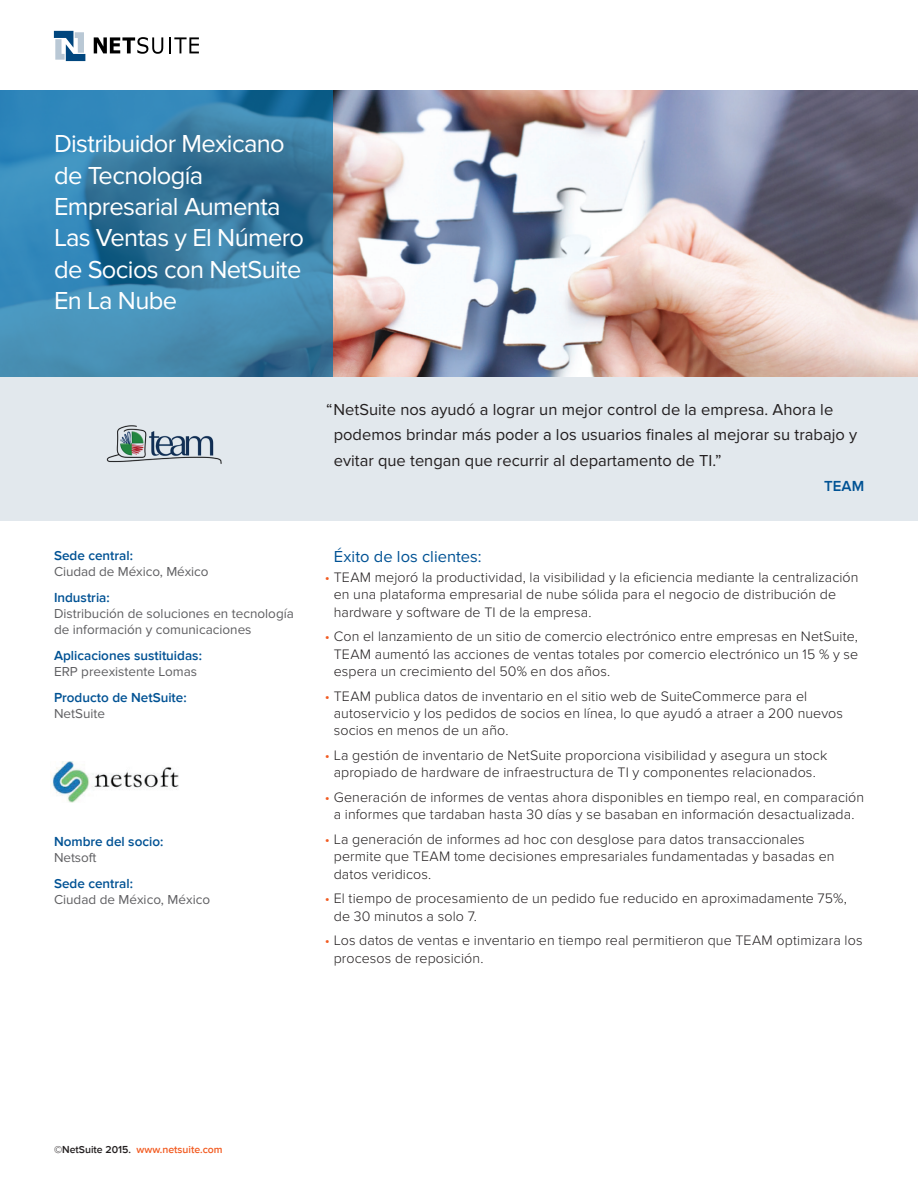
<style>
.page{position:relative;width:918px;height:1188px;background:#fff}
.page>*{position:absolute;margin:0;border:0;box-sizing:border-box;transform-origin:0 0}
.t1{font:25.5px/31.5px "Proxima Nova";letter-spacing:-.025em;color:#fff}
.t2{font:16.5px/25.5px "Proxima Nova";color:#231f20}
.t3{font:16.5px "Proxima Nova";letter-spacing:.005em;color:#005294}
.t4{font:600 15px "Proxima Nova";color:#005294}
.t5{font:300 14.25px/17.2px "Proxima Nova";letter-spacing:.005em;color:#231f20}
.t6{font:13.5px/16.5px "Proxima Nova";color:#5f5f62}
.t7{font:600 13.5px "Proxima Nova";color:#005294}
.t8{font:600 10.5px "Proxima Nova";color:#f25b21}
.s1{color:#f25b21}
.s2{color:#231f20}
</style>
<div class="page">
<svg style="left:54px;top:31px;width:31px;height:30px"></svg>
<svg style="left:94px;top:37px;width:69px;height:17px"></svg>
<svg style="left:169px;top:37px;width:30px;height:16px"></svg>
<img style="left:333px;top:90px;width:585px;height:287px">
<svg style="left:0;top:90px;width:333px;height:287px;background:#3880a9"></svg>
<div style="left:0;top:377px;width:918px;height:144px;background:#e2e8ed"></div>
<img style="left:106px;top:425px;width:116px;height:39px">
<img style="left:51px;top:761px;width:128px;height:42px">
<h1 class="t1" style="left:54px;top:128px;width:252px">Distribuidor Mexicano de Tecnología<br>Empresarial Aumenta<br>Las Ventas y El Número de Socios con NetSuite<br>En La Nube</h1>
<p class="t7" style="left:54px;top:547px;width:81px">Sede central:</p>
<p class="t6" style="left:54px;top:563px;width:156px">Ciudad de México, México</p>
<p class="t7" style="left:54px;top:589px;width:57px">Industria:</p>
<p class="t6" style="left:54px;top:605px;width:241px">Distribución de soluciones en tecnología de información y comunicaciones</p>
<p class="t7" style="left:54px;top:648px;width:149px">Aplicaciones sustituidas:</p>
<p class="t6" style="left:54px;top:664px;width:145px">ERP preexistente Lomas</p>
<p class="t7" style="left:54px;top:690px;width:134px">Producto de NetSuite:</p>
<p class="t6" style="left:54px;top:706px;width:53px">NetSuite</p>
<p class="t7" style="left:54px;top:834px;width:111px">Nombre del socio:</p>
<p class="t6" style="left:54px;top:850px;width:44px">Netsoft</p>
<p class="t7" style="left:54px;top:876px;width:81px">Sede central:</p>
<p class="t6" style="left:54px;top:892px;width:158px">Ciudad de México, México</p>
<p class="t2" style="left:334px;top:397px;width:525px;text-indent:-8px">“ NetSuite nos ayudó a lograr un mejor control de la empresa. Ahora le podemos brindar más poder a los usuarios finales al mejorar su trabajo y evitar que tengan que recurrir al departamento de TI.”</p>
<p class="t4" style="left:824px;top:478px;width:41px">TEAM</p>
<p class="t3" style="left:334px;top:547px;width:149px">Éxito de los clientes:</p>
<p class="t5" style="left:334px;top:569px;width:526px;text-indent:-9px"><span class="s1">•</span> TEAM mejoró la productividad, la visibilidad y la eficiencia mediante la centralización en una plataforma empresarial de nube sólida para el negocio de distribución de hardware y software de TI de la empresa.</p>
<p class="t5" style="left:334px;top:628px;width:526px;text-align:justify;text-indent:-9px"><span class="s1">•</span> Con el lanzamiento de un sitio de comercio electrónico entre empresas en NetSuite, TEAM aumentó las acciones de ventas totales por comercio electrónico un 15 % y se espera un crecimiento del 50% en dos años.</p>
<p class="t5" style="left:334px;top:688px;width:511px;text-indent:-9px"><span class="s1">•</span> TEAM publica datos de inventario en el sitio web de SuiteCommerce para el autoservicio y los pedidos de socios en línea, lo que ayudó a atraer a 200 nuevos socios en menos de un año.</p>
<p class="t5" style="left:325px;top:747px;width:504px;text-align:center"><span class="s1">•</span> La gestión de inventario de NetSuite proporciona visibilidad y asegura un stock apropiado de hardware de infraestructura de TI y componentes relacionados.</p>
<p class="t5" style="left:325px;top:789px;width:541px;text-align:center"><span class="s1">•</span> Generación de informes de ventas ahora disponibles en tiempo real, en comparación a informes que tardaban hasta 30 días y se basaban en información desactualizada.</p>
<p class="t5" style="left:334px;top:831px;width:502px;text-indent:-9px"><span class="s1">•</span> La generación de informes ad hoc con desglose para datos transaccionales permite que TEAM tome decisiones empresariales fundamentadas y basadas en datos veridicos.</p>
<p class="t5" style="left:334px;top:890px;width:515px;text-indent:-9px"><span class="s1">•</span> El tiempo de procesamiento de un pedido fue reducido en aproximadamente 75%, de 30 minutos a solo 7.</p>
<p class="t5" style="left:334px;top:932px;width:530px;text-indent:-9px"><span class="s1">•</span> Los datos de ventas e inventario en tiempo real permitieron que TEAM optimizara los procesos de reposición.</p>
<p class="t8" style="left:54px;top:1143px;width:170px"><span class="s2">©NetSuite 2015.</span> www.netsuite.com</p>
</div>
